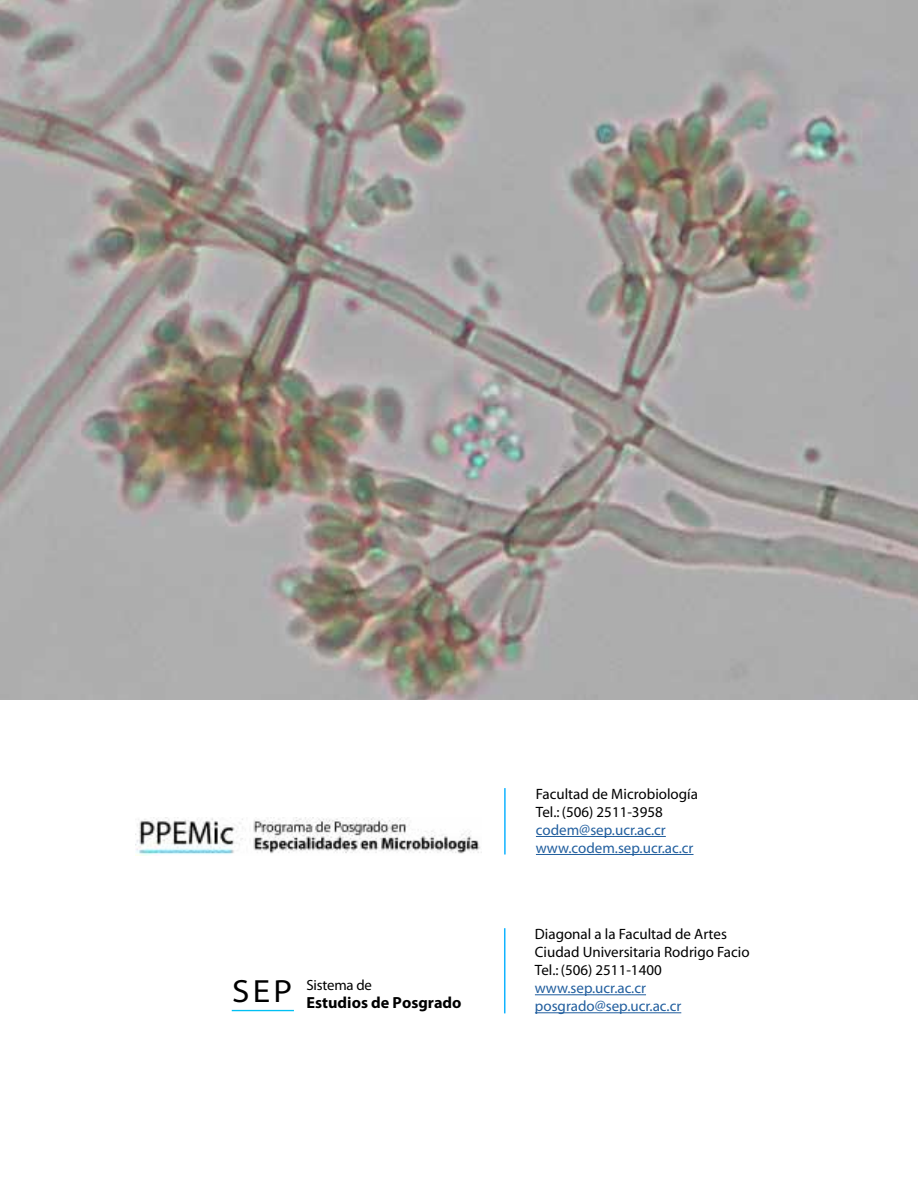
<style>
.page{position:relative;width:918px;height:1188px;background:#fff}
.page>*{position:absolute;margin:0;border:0;box-sizing:border-box;transform-origin:0 0}
.t1{font:700 16.05px "Myriad Pro";color:#000}
.t2{font:15px/18px "Myriad";color:#000}
.t3{font:15px/18px "Myriad";color:#215e9e}
.t4{font:14.7px "Myriad Pro";letter-spacing:-.015em;color:#000}
.s1{font-stretch:semi-expanded;font-size:32.25px}
</style>
<div class="page">
<hr style="left:536px;top:836px;width:130px;height:1px;background:#215e9e">
<hr style="left:536px;top:854px;width:158px;height:1px;background:#215e9e">
<hr style="left:535px;top:994px;width:111px;height:1px;background:#215e9e">
<hr style="left:535px;top:1012px;width:146px;height:1px;background:#215e9e">
<hr style="left:232px;top:1010px;width:62px;height:1px;background:#00c0f3">
<hr style="left:504px;top:928px;width:1px;height:85px;background:#10b3ff">
<hr style="left:504px;top:788px;width:2px;height:67px;background:#10b3ff">
<img style="left:136px;top:817px;width:345px;height:38px">
<img style="left:0;top:0;width:918px;height:700px">
<p class="t4" style="left:232px;top:976px;width:141px"><span class="s1">SEP</span> Sistema de</p>
<p class="t1" style="left:307px;top:992px;width:156px">Estudios de Posgrado</p>
<p class="t2" style="left:536px;top:786px;width:164px">Facultad de Microbiología<br>Tel.: (506) 2511-3958</p>
<p class="t3" style="left:536px;top:822px;width:159px">codem@sep.ucr.ac.cr www.codem.sep.ucr.ac.cr</p>
<p class="t2" style="left:535px;top:926px;width:216px">Diagonal a la Facultad de Artes<br>Ciudad Universitaria Rodrigo Facio<br>Tel.: (506) 2511-1400</p>
<p class="t3" style="left:535px;top:980px;width:148px">www.sep.ucr.ac.cr posgrado@sep.ucr.ac.cr</p>
</div>
